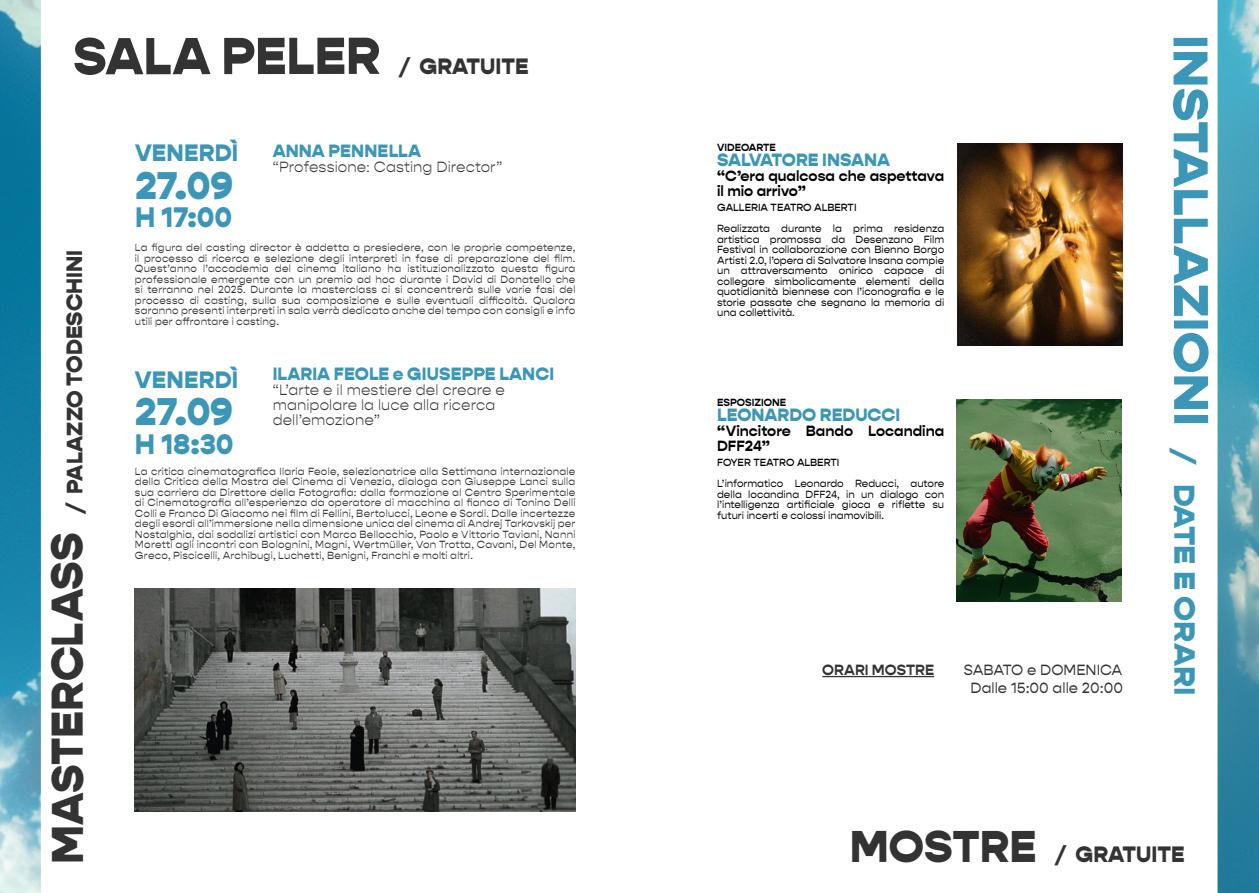
<style>
.page{position:relative;width:1259px;height:893px;background:#fff}
.page>*{position:absolute;margin:0;border:0;box-sizing:border-box;transform-origin:0 0}
.t1{font:900 52.5px "Gopher";color:#333}
.t2{font:900 49.2px "Gopher";color:#3b96b8;scale:1.08 1}
.t3{font:900 45px "Gopher";color:#333}
.t4{font:900 39px "Gopher";letter-spacing:-.01em;color:#3b96b8}
.t5{font:900 28.5px "Gopher";color:#3b96b8}
.t6{font:900 24px "Gopher";letter-spacing:.01em;color:#3b96b8}
.t7{font:900 22.5px "Gopher";color:#333}
.t8{font:900 18px "Gopher";color:#3b96b8}
.t9{font:300 15px/15px "Gopher";letter-spacing:.005em;color:#333}
.t10{font:700 15px/15px "Gopher";color:#000}
.t11{font:15px/18px "Gopher";color:#333;text-align:center}
.t12{font:700 15px "Gopher";color:#333}
.t13{font:10.5px/10.5px "Gopher Display";letter-spacing:.02em;color:#333;text-align:justify}
.t14{font:10.5px/10.5px "Gopher";color:#000;text-align:justify}
.t15{font:500 10.5px "Gopher";color:#000}
.t16{font:700 10.5px "Gopher";color:#000}
.s1{font-size:22.5px}
.s2{font-size:29.55px}
.s3{font-size:45px}
</style>
<div class="page">
<img style="left:0;top:0;width:41px;height:893px">
<img style="left:1217px;top:0;width:42px;height:893px">
<hr style="left:822px;top:676px;width:112px;height:1px;background:#333">
<img style="left:957px;top:144px;width:165px;height:201px">
<img style="left:135px;top:589px;width:440px;height:222px">
<img style="left:956px;top:400px;width:166px;height:202px">
<h1 class="t1" style="left:73px;top:24px;width:457px">SALA PELER <span class="s1">/ GRATUITE</span></h1>
<h3 class="t7" style="left:61px;top:514px;width:266px;rotate:-90deg">/ PALAZZO TODESCHINI</h3>
<h3 class="t3" style="left:40px;top:864px;width:333px;rotate:-90deg">MASTERCLASS</h3>
<h3 class="t6" style="left:135px;top:138px;width:105px">VENERDÌ</h3>
<h3 class="t4" style="left:135px;top:161px;width:99px">27.09</h3>
<h3 class="t5" style="left:135px;top:200px;width:99px">H 17:00</h3>
<h3 class="t8" style="left:273px;top:139px;width:150px">ANNA PENNELLA</h3>
<h3 class="t9" style="left:273px;top:159px;width:231px">“Professione: Casting Director”</h3>
<p class="t13" style="left:135px;top:242px;width:442px">La figura del casting director è addetta a presiedere, con le proprie competenze, il processo di ricerca e selezione degli interpreti in fase di preparazione del film.<br>Quest’anno l’accademia del cinema italiano ha istituzionalizzato questa figura professionale emergente con un premio ad hoc durante i David di Donatello che si terranno nel 2025. Durante la masterclass ci si concentrerà sulle varie fasi del processo di casting, sulla sua composizione e sulle eventuali difficoltà. Qualora saranno presenti interpreti in sala verrà dedicato anche del tempo con consigli e info utili per affrontare i casting.</p>
<h3 class="t6" style="left:135px;top:365px;width:105px">VENERDÌ</h3>
<h3 class="t4" style="left:135px;top:388px;width:99px">27.09</h3>
<h3 class="t5" style="left:135px;top:426px;width:100px">H 18:30</h3>
<h3 class="t8" style="left:273px;top:363px;width:283px">ILARIA FEOLE e GIUSEPPE LANCI</h3>
<h3 class="t9" style="left:273px;top:383px;width:234px">“L’arte e il mestiere del creare e manipolare la luce alla ricerca dell’emozione”</h3>
<p class="t13" style="left:135px;top:466px;width:442px">La critica cinematografica Ilaria Feole, selezionatrice alla Settimana internazionale della Critica della Mostra del Cinema di Venezia, dialoga con Giuseppe Lanci sulla sua carriera da Direttore della Fotografia: dalla formazione al Centro Sperimentale di Cinematografia all’esperienza da operatore di macchina al fianco di Tonino Delli Colli e Franco Di Giacomo nei film di Fellini, Bertolucci, Leone e Sordi. Dalle incertezze degli esordi all’immersione nella dimensione unica del cinema di Andrej Tarkovskij per Nostalghia, dai sodalizi artistici con Marco Bellocchio, Paolo e Vittorio Taviani, Nanni Moretti agli incontri con Bolognini, Magni, Wertmüller, Von Trotta, Cavani, Del Monte, Greco, Piscicelli, Archibugi, Luchetti, Benigni, Franchi e molti altri.</p>
<p class="t16" style="left:717px;top:141px;width:60px">VIDEOARTE</p>
<h3 class="t8" style="left:717px;top:149px;width:174px">SALVATORE INSANA</h3>
<h3 class="t10" style="left:717px;top:169px;width:229px">“C’era qualcosa che aspettava il mio arrivo”</h3>
<p class="t15" style="left:717px;top:201px;width:141px">GALLERIA TEATRO ALBERTI</p>
<p class="t14" style="left:717px;top:223px;width:229px">Realizzata durante la prima residenza artistica promossa da Desenzano Film Festival in collaborazione con Bienno Borgo Artisti 2.0, l’opera di Salvatore Insana compie un attraversamento onirico capace di collegare simbolicamente elementi della quotidianità biennese con l’iconografia e le storie passate che segnano la memoria di una collettività.</p>
<p class="t16" style="left:717px;top:396px;width:70px">ESPOSIZIONE</p>
<h3 class="t8" style="left:717px;top:404px;width:184px">LEONARDO REDUCCI</h3>
<h3 class="t10" style="left:717px;top:424px;width:229px">“Vincitore Bando Locandina<br>DFF24”</h3>
<p class="t15" style="left:717px;top:456px;width:124px">FOYER TEATRO ALBERTI</p>
<p class="t14" style="left:717px;top:478px;width:229px">L’informatico Leonardo Reducci, autore della locandina DFF24, in un dialogo con l’intelligenza artificiale gioca e riflette su futuri incerti e colossi inamovibili.</p>
<h3 class="t12" style="left:822px;top:661px;width:113px">ORARI MOSTRE</h3>
<h3 class="t11" style="left:963px;top:661px;width:161px">SABATO e DOMENICA<br>Dalle 15:00 alle 20:00</h3>
<h2 class="t2" style="left:1220px;top:35px;width:613px;rotate:90deg">INSTALLAZIONI <span class="s2">/ DATE E ORARI</span></h2>
<h3 class="t7" style="left:849px;top:840px;width:336px"><span class="s3">MOSTRE</span> / GRATUITE</h3>
</div>
